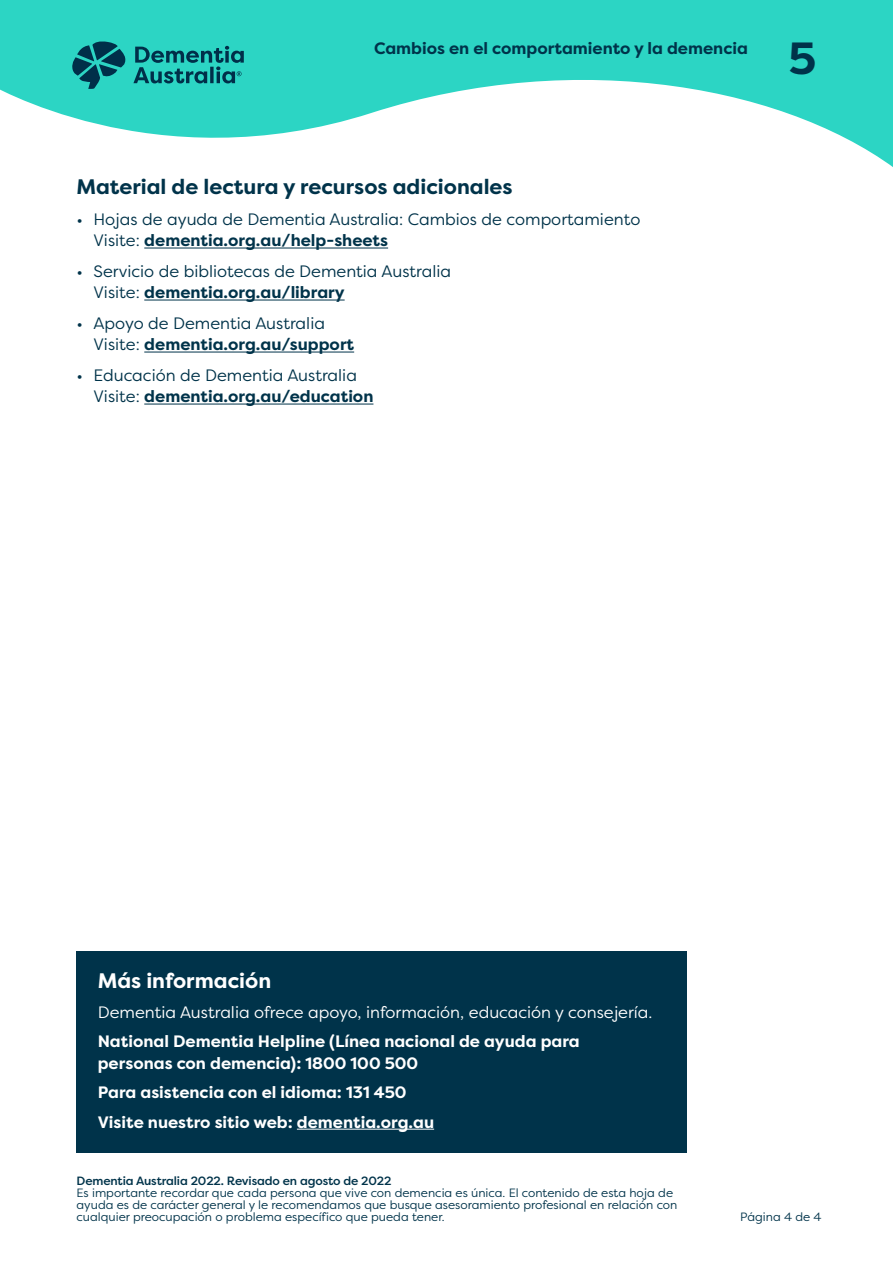
<style>
.page{position:relative;width:893px;height:1263px;background:#fff}
.page>*{position:absolute;margin:0;border:0;box-sizing:border-box;transform-origin:0 0}
.t1{font:700 45px "Filson Pro";color:#00334a}
.t2{font:700 21px "Filson Pro";color:#00334a}
.t3{font:700 21px "Filson Pro";color:#fff}
.t4{font:16.5px/21.8px "Filson Pro";color:#00334a}
.t5{font:700 16.5px/21px "Filson Pro";color:#fff}
.t6{font:16.5px "Filson Pro";color:#fff}
.t7{font:700 16.5px "Filson Pro";color:#00334a}
.t8{font:12px/12px "Filson Pro";color:#00334a}
.t9{font:500 12px "Filson Pro";letter-spacing:-.01em;color:#00334a}
.s1{font-weight:700}
</style>
<div class="page">
<svg style="left:0;top:0;width:893px;height:167px;fill:#2cd5c4"></svg>
<svg style="left:72px;top:41px;width:172px;height:48px;background:#1d9d9a"></svg>
<hr style="left:144px;top:248px;width:244px;height:1px;background:#00334a">
<hr style="left:144px;top:300px;width:201px;height:1px;background:#00334a">
<hr style="left:144px;top:352px;width:210px;height:1px;background:#00334a">
<hr style="left:144px;top:404px;width:229px;height:1px;background:#00334a">
<div style="left:77px;top:951px;width:610px;height:64px;background:#00334a"></div>
<div style="left:77px;top:1014px;width:610px;height:80px;background:#00334a"></div>
<div style="left:77px;top:1094px;width:610px;height:59px;background:#00334a"></div>
<hr style="left:297px;top:1129px;width:137px;height:1px;background:#fff">
<p class="t7" style="left:374px;top:38px;width:375px">Cambios en el comportamiento y la demencia</p>
<h1 class="t1" style="left:789px;top:30px;width:29px">5</h1>
<p class="t2" style="left:77px;top:174px;width:438px">Material de lectura y recursos adicionales</p>
<p class="t4" style="left:94px;top:207px;width:548px;text-indent:-17px">• Hojas de ayuda de Dementia Australia: Cambios de comportamiento<br>Visite: <span class="s1">dementia.org.au/help-sheets</span></p>
<p class="t4" style="left:94px;top:260px;width:359px;text-indent:-17px">• Servicio de bibliotecas de Dementia Australia<br>Visite: <span class="s1">dementia.org.au/library</span></p>
<p class="t4" style="left:94px;top:312px;width:262px;text-indent:-17px">• Apoyo de Dementia Australia<br>Visite: <span class="s1">dementia.org.au/support</span></p>
<p class="t4" style="left:94px;top:364px;width:281px;text-indent:-17px">• Educación de Dementia Australia<br>Visite: <span class="s1">dementia.org.au/education</span></p>
<p class="t3" style="left:98px;top:968px;width:175px">Más información</p>
<p class="t6" style="left:98px;top:1001px;width:556px">Dementia Australia ofrece apoyo, información, educación y consejería.</p>
<p class="t5" style="left:98px;top:1031px;width:483px">National Dementia Helpline (Línea nacional de ayuda para personas con demencia): 1800 100 500</p>
<p class="t5" style="left:98px;top:1082px;width:310px">Para asistencia con el idioma: 131 450</p>
<p class="t5" style="left:98px;top:1111px;width:338px">Visite nuestro sitio web: dementia.org.au</p>
<p class="t9" style="left:77px;top:1173px;width:316px">Dementia Australia 2022. Revisado en agosto de 2022</p>
<p class="t8" style="left:77px;top:1187px;width:602px">Es importante recordar que cada persona que vive con demencia es única. El contenido de esta hoja de ayuda es de carácter general y le recomendamos que busque asesoramiento profesional en relación con cualquier preocupación o problema específico que pueda tener.</p>
<p class="t8" style="left:740px;top:1211px;width:83px">Página 4 de 4</p>
</div>
